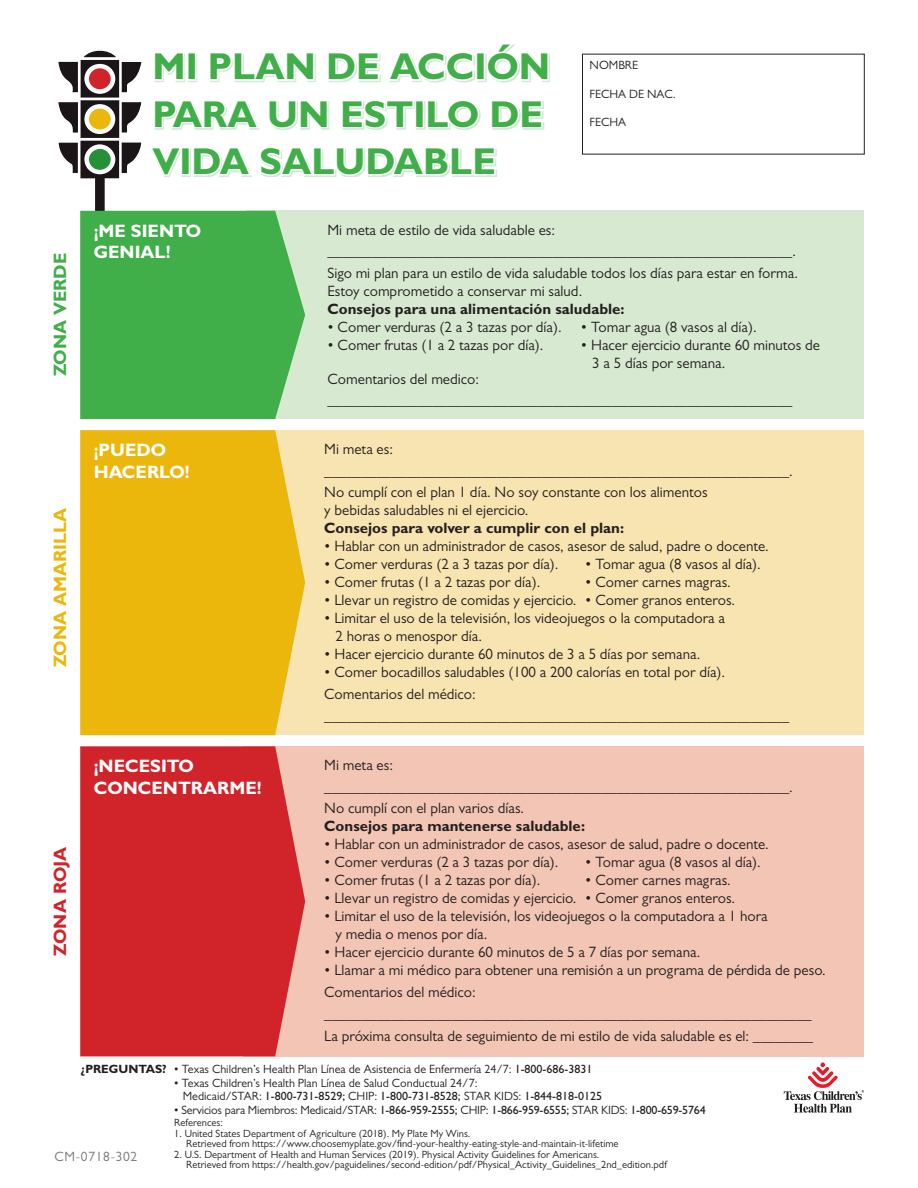
<style>
.page{position:relative;width:918px;height:1188px;background:#fff}
.page>*{position:absolute;margin:0;border:0;box-sizing:border-box;transform-origin:0 0}
.t1{font:700 37.5px/47.4px "Gill Sans MT Std";color:#40ae49}
.t2{font:700 18px/21.6px "Gill Sans MT Std";color:#fff}
.t3{font:700 18px "Gill Sans MT Std";color:#ecb70c}
.t4{font:700 18px "Gill Sans MT Std";color:#40ae49}
.t5{font:700 18px "Gill Sans MT Std";color:#d1232a}
.t6{font:15px/21.6px "Gill Sans MT Std";color:#231f20}
.t7{font:700 15px "Gill Sans MT Std";color:#231f20}
.t8{font:13.5px "Gill Sans MT Std";letter-spacing:.05em;color:#76787b}
.t9{font:12px/13.5px "Gill Sans MT Std";color:#231f20}
.t10{font:10.5px/10.5px "Gill Sans MT Std";color:#231f20}
.s1{font-weight:700}
.s2{font-weight:500}
</style>
<div class="page">
<svg style="left:58px;top:50px;width:83px;height:161px"></svg>
<div style="left:89px;top:149px;width:22px;height:21px;background:#269039;border-radius:50%"></div>
<div style="left:89px;top:109px;width:22px;height:21px;background:#ecb70c;border-radius:50%"></div>
<div style="left:89px;top:68px;width:22px;height:21px;background:#d1232a;border-radius:50%"></div>
<svg style="left:784px;top:1062px;width:80px;height:51px"></svg>
<svg style="left:154px;top:53px;width:31px;height:29px"></svg>
<div style="left:187px;top:52px;width:9px;height:29px;border:3px solid #fff"></div>
<svg style="left:210px;top:53px;width:106px;height:29px"></svg>
<svg style="left:328px;top:53px;width:148px;height:30px"></svg>
<div style="left:476px;top:52px;width:9px;height:29px;border:3px solid #fff"></div>
<svg style="left:485px;top:44px;width:65px;height:39px"></svg>
<svg style="left:154px;top:101px;width:106px;height:29px"></svg>
<svg style="left:270px;top:101px;width:60px;height:29px"></svg>
<svg style="left:342px;top:101px;width:73px;height:29px"></svg>
<div style="left:415px;top:100px;width:9px;height:28px;border:3px solid #fff"></div>
<svg style="left:425px;top:101px;width:56px;height:29px"></svg>
<svg style="left:492px;top:101px;width:52px;height:29px"></svg>
<svg style="left:151px;top:149px;width:32px;height:28px"></svg>
<div style="left:181px;top:147px;width:9px;height:28px;border:3px solid #fff"></div>
<svg style="left:194px;top:148px;width:303px;height:29px"></svg>
<div style="left:246px;top:211px;width:618px;height:208px;background:#d8e9d2"></div>
<div style="left:243px;top:430px;width:621px;height:305px;background:#f8e4b1"></div>
<div style="left:243px;top:746px;width:621px;height:310px;background:#f2c5b4"></div>
<svg style="left:80px;top:430px;width:225px;height:305px;background:#ecba17"></svg>
<svg style="left:80px;top:746px;width:225px;height:310px;background:#d32e33"></svg>
<svg style="left:80px;top:211px;width:225px;height:208px;background:#4ab152"></svg>
<h1 class="t1" style="left:152px;top:42px;width:399px">MI PLAN DE ACCIÓN<br>PARA UN ESTILO DE<br>VIDA SALUDABLE</h1>
<p class="t9" style="left:590px;top:59px;width:50px">NOMBRE</p>
<p class="t9" style="left:590px;top:87px;width:88px">FECHA DE NAC.</p>
<p class="t9" style="left:590px;top:116px;width:38px">FECHA</p>
<p class="t4" style="left:49px;top:376px;width:125px;rotate:-90deg">ZONA VERDE</p>
<p class="t3" style="left:49px;top:667px;width:161px;rotate:-90deg">ZONA AMARILLA</p>
<p class="t5" style="left:49px;top:956px;width:110px;rotate:-90deg">ZONA ROJA</p>
<p class="t2" style="left:94px;top:219px;width:109px">¡ME SIENTO<br>GENIAL!</p>
<p class="t2" style="left:94px;top:439px;width:98px">¡PUEDO<br>HACERLO!</p>
<p class="t2" style="left:94px;top:755px;width:169px">¡NECESITO<br>CONCENTRARME!</p>
<p class="t6" style="left:327px;top:219px;width:472px">Mi meta de estilo de vida saludable es: ______________________________________________________________.<br>Sigo mi plan para un estilo de vida saludable todos los días para estar en forma.</p>
<p class="t6" style="left:327px;top:280px;width:256px">Estoy comprometido a conservar mi salud.</p>
<p class="t7" style="left:327px;top:299px;width:299px">Consejos para una alimentación saludable:</p>
<p class="t6" style="left:327px;top:316px;width:236px">• Comer verduras (2 a 3 tazas por día).</p>
<p class="t6" style="left:581px;top:316px;width:177px">• Tomar agua (8 vasos al día).</p>
<p class="t6" style="left:327px;top:334px;width:218px">• Comer frutas (1 a 2 tazas por día).</p>
<p class="t6" style="left:592px;top:336px;width:229px;line-height:18px;text-indent:-11px">• Hacer ejercicio durante 60 minutos de<br>3 a 5 días por semana.</p>
<p class="t6" style="left:327px;top:368px;width:466px">Comentarios del medico: ______________________________________________________________</p>
<p class="t6" style="left:324px;top:438px;width:470px">Mi meta es: ______________________________________________________________.<br>No cumplí con el plan 1 día. No soy constante con los alimentos</p>
<p class="t6" style="left:324px;top:499px;width:206px">y bebidas saludables ni el ejercicio.</p>
<p class="t7" style="left:324px;top:519px;width:301px">Consejos para volver a cumplir con el plan:</p>
<p class="t6" style="left:324px;top:535px;width:446px">• Hablar con un administrador de casos, asesor de salud, padre o docente.</p>
<p class="t6" style="left:324px;top:553px;width:236px">• Comer verduras (2 a 3 tazas por día).</p>
<p class="t6" style="left:585px;top:553px;width:177px">• Tomar agua (8 vasos al día).</p>
<p class="t6" style="left:324px;top:571px;width:218px">• Comer frutas (1 a 2 tazas por día).</p>
<p class="t6" style="left:585px;top:571px;width:147px">• Comer carnes magras.</p>
<p class="t6" style="left:324px;top:589px;width:412px">• Llevar un registro de comidas y ejercicio. • Comer granos enteros.</p>
<p class="t6" style="left:336px;top:609px;width:391px;line-height:18px;text-indent:-11px">• Limitar el uso de la televisión, los videojuegos o la computadora a<br>2 horas o menospor día.</p>
<p class="t6" style="left:324px;top:643px;width:378px">• Hacer ejercicio durante 60 minutos de 3 a 5 días por semana.</p>
<p class="t6" style="left:324px;top:661px;width:467px">• Comer bocadillos saludables (100 a 200 calorías en total por día).<br>Comentarios del médico: ______________________________________________________________</p>
<p class="t6" style="left:324px;top:754px;width:470px">Mi meta es: ______________________________________________________________.<br>No cumplí con el plan varios días.</p>
<p class="t7" style="left:324px;top:817px;width:262px">Consejos para mantenerse saludable:</p>
<p class="t6" style="left:324px;top:833px;width:446px">• Hablar con un administrador de casos, asesor de salud, padre o docente.</p>
<p class="t6" style="left:324px;top:851px;width:236px">• Comer verduras (2 a 3 tazas por día).</p>
<p class="t6" style="left:585px;top:851px;width:177px">• Tomar agua (8 vasos al día).</p>
<p class="t6" style="left:324px;top:869px;width:218px">• Comer frutas (1 a 2 tazas por día).</p>
<p class="t6" style="left:585px;top:869px;width:147px">• Comer carnes magras.</p>
<p class="t6" style="left:324px;top:887px;width:412px">• Llevar un registro de comidas y ejercicio. • Comer granos enteros.</p>
<p class="t6" style="left:336px;top:907px;width:434px;line-height:18px;text-indent:-11px">• Limitar el uso de la televisión, los videojuegos o la computadora a 1 hora y media o menos por día.</p>
<p class="t6" style="left:324px;top:941px;width:378px">• Hacer ejercicio durante 60 minutos de 5 a 7 días por semana.</p>
<p class="t6" style="left:324px;top:959px;width:503px">• Llamar a mi médico para obtener una remisión a un programa de pérdida de peso.<br>Comentarios del médico: _________________________________________________________________ La próxima consulta de seguimiento de mi estilo de vida saludable es el: ________</p>
<p class="t9" style="left:81px;top:1062px;width:513px"><span class="s1">¿PREGUNTAS?</span> • Texas Children’s Health Plan Línea de Asistencia de Enfermería 24/7: <span class="s2">1-800-686-3831</span></p>
<p class="t9" style="left:183px;top:1076px;width:421px;text-indent:-9px">• Texas Children’s Health Plan Línea de Salud Conductual 24/7:<br>Medicaid/STAR: <span class="s2">1-800-731-8529;</span> CHIP: <span class="s2">1-800-731-8528;</span> STAR KIDS: <span class="s2">1-844-818-0125</span></p>
<p class="t9" style="left:174px;top:1103px;width:533px">• Servicios para Miembros: Medicaid/STAR: <span class="s2">1-866-959-2555;</span> CHIP: <span class="s2">1-866-959-6555;</span> STAR KIDS: <span class="s2">1-800-659-5764</span></p>
<p class="t8" style="left:55px;top:1149px;width:84px">CM-0718-302</p>
<p class="t10" style="left:174px;top:1117px;width:50px">References:</p>
<p class="t10" style="left:186px;top:1128px;width:434px;text-indent:-12px">1. United States Department of Agriculture (2018). My Plate My Wins.<br>Retrieved from https://www.choosemyplate.gov/find-your-healthy-eating-style-and-maintain-it-lifetime</p>
<p class="t10" style="left:186px;top:1149px;width:482px;text-indent:-12px">2. U.S. Department of Health and Human Services (2019). Physical Activity Guidelines for Americans.<br>Retrieved from https://health.gov/paguidelines/second-edition/pdf/Physical_Activity_Guidelines_2nd_edition.pdf</p>
</div>
